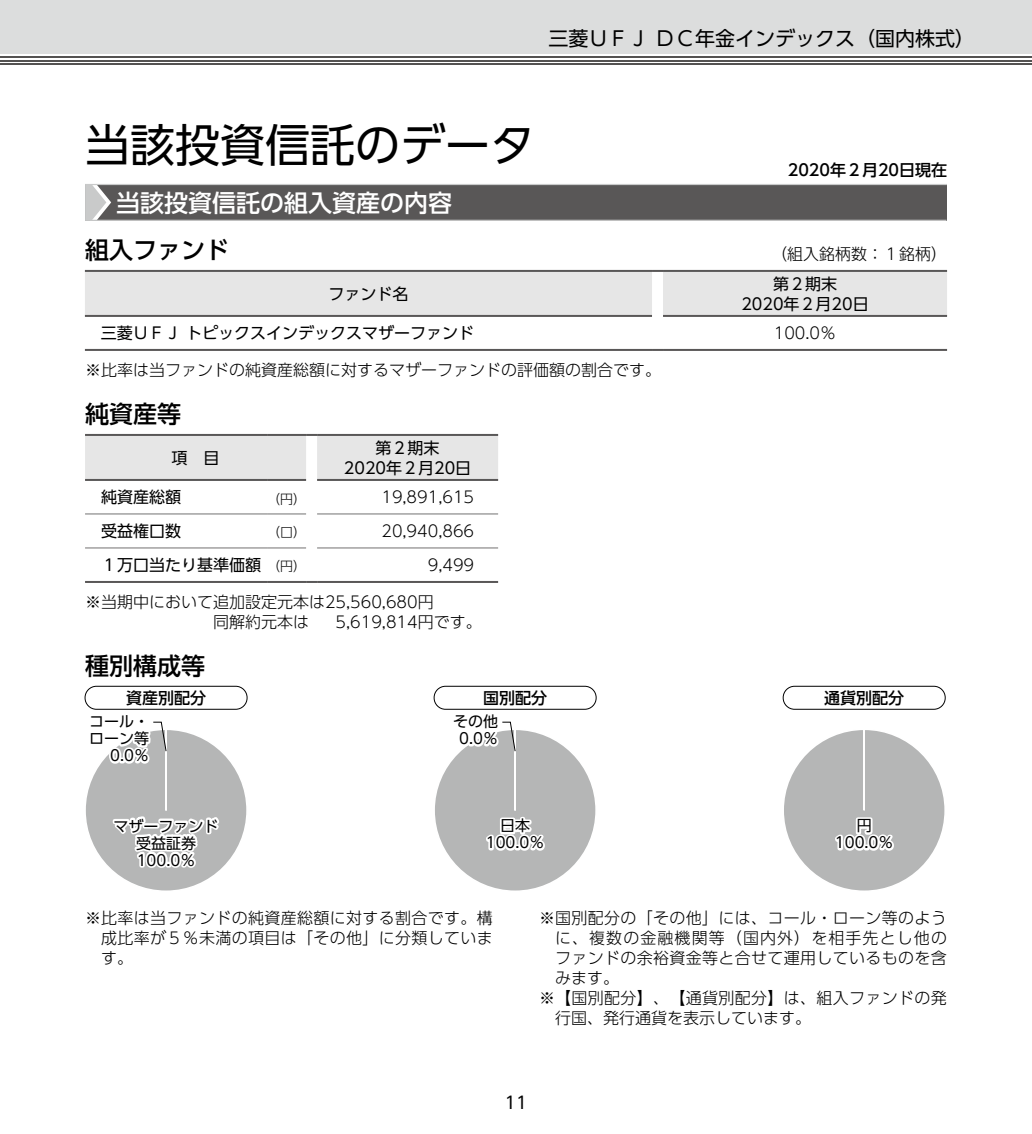
<style>
.page{position:relative;width:1032px;height:1134px;background:#fff}
.page>*{position:absolute;margin:0;border:0;box-sizing:border-box;transform-origin:0 0}
.t1{font:45px "UD Shin Go Pro";color:#000}
.t2{font:500 24px "UD Shin Go Pro";color:#000}
.t3{font:500 24px "UD Shin Go Pro";color:#fff}
.t4{font:20px "UD Shin Go Pro";color:#000}
.t5{font:17px "UD Shin Go Pro";color:#000}
.t6{font:300 16px/20px "UD Shin Go Pro";letter-spacing:.02em;color:#000;text-align:justify}
.t7{font:300 16px/20px "UD Shin Go Pro";color:#000}
.t8{font:16px/20px "UD Shin Go Pro";color:#000;text-align:center}
.t9{font:500 16px "UD Shin Go Pro";color:#000}
.t10{font:300 16px "UD Shin Go Pro";letter-spacing:.07em;color:#000}
.t11{font:15px/17px "UD Shin Go Pro";color:#000;text-align:center}
.t12{font:300 13px "UD Shin Go Pro";color:#000}
.s1{font-weight:300;font-size:13px}
</style>
<div class="page">
<div style="left:0;top:0;width:1032px;height:54px;background:#dcdddd"></div>
<hr style="left:0;top:63px;width:1032px;height:2px;background:#545251">
<hr style="left:0;top:60px;width:1032px;height:1px;background:#545251">
<hr style="left:0;top:56px;width:1032px;height:2px;background:#545251">
<div style="left:85px;top:184px;width:862px;height:36px;background:#595757"></div>
<hr style="left:85px;top:220px;width:861px;height:1px;background:#c9caca">
<hr style="left:85px;top:184px;width:862px;height:1px;background:#c9caca">
<svg style="left:85px;top:185px;width:26px;height:35px"></svg>
<div style="left:85px;top:270px;width:862px;height:45px;background:#e6e6e6"></div>
<hr style="left:663px;top:270px;width:284px;height:2px;background:#595757">
<hr style="left:85px;top:315px;width:567px;height:2px;background:#595757">
<hr style="left:663px;top:315px;width:284px;height:2px;background:#595757">
<hr style="left:85px;top:349px;width:567px;height:2px;background:#595757">
<svg style="left:652px;top:349px;width:11px;height:2px"></svg>
<hr style="left:663px;top:349px;width:284px;height:2px;background:#595757">
<div style="left:85px;top:434px;width:413px;height:46px;background:#e6e6e6"></div>
<hr style="left:317px;top:434px;width:181px;height:2px;background:#595757">
<hr style="left:85px;top:479px;width:182px;height:2px;background:#595757">
<hr style="left:267px;top:479px;width:39px;height:2px;background:#595757">
<hr style="left:85px;top:581px;width:182px;height:2px;background:#595757">
<hr style="left:267px;top:581px;width:39px;height:2px;background:#595757">
<svg style="left:306px;top:581px;width:11px;height:2px"></svg>
<hr style="left:317px;top:581px;width:181px;height:2px;background:#595757">
<hr style="left:317px;top:479px;width:181px;height:2px;background:#595757">
<hr style="left:85px;top:514px;width:182px;height:1px;background:#727171">
<hr style="left:267px;top:514px;width:39px;height:1px;background:#727171">
<hr style="left:317px;top:514px;width:181px;height:1px;background:#727171">
<hr style="left:85px;top:548px;width:182px;height:1px;background:#727171">
<hr style="left:267px;top:548px;width:39px;height:1px;background:#727171">
<hr style="left:317px;top:548px;width:181px;height:1px;background:#727171">
<div style="left:85px;top:729px;width:162px;height:162px;background:#b5b6b6;border-radius:81px"></div>
<hr style="left:165px;top:729px;width:2px;height:81px;background:#fff">
<svg style="left:111px;top:816px;width:111px;height:55px"></svg>
<svg style="left:98px;top:721px;width:69px;height:46px"></svg>
<div style="left:85px;top:686px;width:162px;height:23px;border:1px solid #000;border-radius:11px"></div>
<div style="left:434px;top:729px;width:162px;height:162px;background:#b5b6b6;border-radius:81px"></div>
<hr style="left:514px;top:729px;width:2px;height:81px;background:#fff">
<svg style="left:486px;top:810px;width:59px;height:41px"></svg>
<svg style="left:438px;top:707px;width:78px;height:45px"></svg>
<div style="left:434px;top:686px;width:162px;height:23px;border:1px solid #000;border-radius:11px"></div>
<div style="left:783px;top:729px;width:162px;height:162px;background:#b5b6b6;border-radius:81px"></div>
<svg style="left:835px;top:817px;width:59px;height:34px"></svg>
<div style="left:783px;top:686px;width:162px;height:23px;border:1px solid #000;border-radius:11px"></div>
<p class="t4" style="left:548px;top:22px;width:428px">三菱ＵＦＪ ＤＣ年金インデックス（国内株式）</p>
<h1 class="t1" style="left:85px;top:108px;width:451px">当該投資信託のデータ</h1>
<p class="t9" style="left:788px;top:157px;width:161px">2020年２月20日現在</p>
<h2 class="t3" style="left:116px;top:183px;width:337px">当該投資信託の組入資産の内容</h2>
<h2 class="t2" style="left:85px;top:230px;width:145px">組入ファンド</h2>
<p class="t7" style="left:771px;top:243px;width:177px">（組入銘柄数：１銘柄）</p>
<p class="t8" style="left:328px;top:283px;width:81px">ファンド名</p>
<p class="t8" style="left:741px;top:273px;width:129px">第２期末<br>2020年２月20日</p>
<p class="t8" style="left:101px;top:322px;width:375px">三菱ＵＦＪ トピックスインデックスマザーファンド</p>
<p class="t6" style="left:774px;top:322px;width:64px">100.0％</p>
<p class="t7" style="left:85px;top:359px;width:577px">※比率は当ファンドの純資産総額に対するマザーファンドの評価額の割合です。</p>
<h2 class="t2" style="left:85px;top:394px;width:97px">純資産等</h2>
<p class="t8" style="left:172px;top:447px;width:49px">項　目</p>
<p class="t8" style="left:344px;top:437px;width:129px">第２期末<br>2020年２月20日</p>
<p class="t8" style="left:101px;top:487px;width:81px">純資産総額</p>
<p class="t12" style="left:267px;top:488px;width:40px">（円）</p>
<p class="t6" style="left:381px;top:487px;width:94px">19,891,615</p>
<p class="t8" style="left:101px;top:520px;width:81px">受益権口数</p>
<p class="t12" style="left:267px;top:522px;width:40px">（口）</p>
<p class="t6" style="left:381px;top:520px;width:94px">20,940,866</p>
<p class="t8" style="left:101px;top:554px;width:207px">１万口当たり基準価額<span class="s1">（円）</span></p>
<p class="t6" style="left:428px;top:554px;width:48px">9,499</p>
<p class="t7" style="left:213px;top:591px;width:270px;text-indent:-128px">※当期中において追加設定元本は25,560,680円<br>同解約元本は　 5,619,814円です。</p>
<h2 class="t2" style="left:85px;top:646px;width:121px">種別構成等</h2>
<p class="t9" style="left:126px;top:685px;width:81px">資産別配分</p>
<p class="t11" style="left:89px;top:713px;width:61px;text-align:right">コール・ローン等<br>0.0％</p>
<p class="t11" style="left:114px;top:817px;width:106px">マザーファンド受益証券<br>100.0％</p>
<p class="t9" style="left:483px;top:685px;width:65px">国別配分</p>
<p class="t11" style="left:453px;top:713px;width:46px">その他<br>0.0％</p>
<p class="t11" style="left:486px;top:817px;width:60px">日本<br>100.0％</p>
<p class="t9" style="left:824px;top:685px;width:81px">通貨別配分</p>
<p class="t11" style="left:835px;top:817px;width:60px">円<br>100.0％</p>
<p class="t6" style="left:101px;top:907px;width:393px;text-indent:-16px">※比率は当ファンドの純資産総額に対する割合です。構成比率が５％未満の項目は「その他」に分類しています。</p>
<p class="t6" style="left:539px;top:907px;width:409px">※国別配分の「その他」には、コール・ローン等のよう</p>
<p class="t10" style="left:555px;top:925px;width:393px">に、複数の金融機関等（国内外）を相手先とし他の</p>
<p class="t6" style="left:555px;top:947px;width:393px">ファンドの余裕資金等と合せて運用しているものを含</p>
<p class="t6" style="left:555px;top:967px;width:65px">みます。</p>
<p class="t6" style="left:539px;top:987px;width:409px">※【国別配分】、【通貨別配分】は、組入ファンドの発</p>
<p class="t7" style="left:555px;top:1007px;width:257px">行国、発行通貨を表示しています。</p>
<p class="t5" style="left:505px;top:1089px;width:24px">11</p>
</div>
